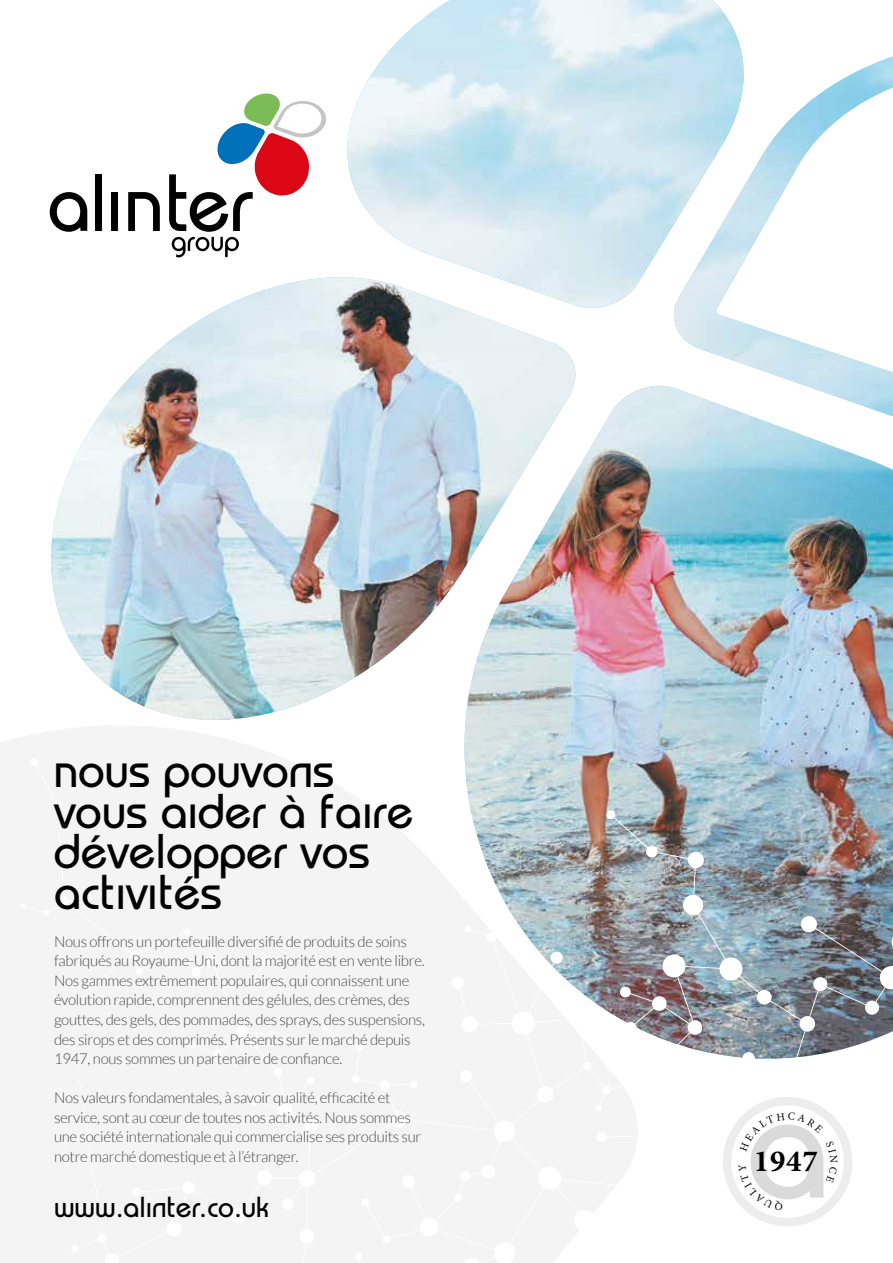
<style>
.page{position:relative;width:893px;height:1263px;background:#fff}
.page>*{position:absolute;margin:0;border:0;box-sizing:border-box;transform-origin:0 0}
.t1{font:48px/40.5px "Alinter";color:#000}
.t2{font:700 30.75px "Minion Pro";color:#000}
.t3{font:28.5px "Alinter";color:#000}
.t4{font:300 15px/19.5px "Lato";letter-spacing:-.02em;color:#4a4a49}
</style>
<div class="page">
<div style="left:0;top:731px;width:51px;height:532px;background:#f4f4f4"></div>
<img style="left:51px;top:0;width:842px;height:758px">
<svg style="left:50px;top:192px;width:37px;height:40px"></svg>
<div style="left:95px;top:175px;width:7px;height:56px;background:#000"></div>
<div style="left:111px;top:192px;width:7px;height:39px;background:#000"></div>
<svg style="left:128px;top:192px;width:32px;height:39px"></svg>
<svg style="left:169px;top:93px;width:157px;height:164px"></svg>
<svg style="left:20px;top:758px;width:873px;height:505px;fill:#f4f4f4"></svg>
<div style="left:723px;top:1097px;width:129px;height:129px;border:8px solid #ededed;border-radius:50%"></div>
<svg style="left:738px;top:1112px;width:99px;height:99px"></svg>
<h1 class="t1" style="left:54px;top:750px;width:361px">Nous pouvons vous aider à faire développer vos activités</h1>
<p class="t4" style="left:54px;top:932px;width:372px">Nous offrons un portefeuille diversifié de produits de soins fabriqués au Royaume-Uni, dont la majorité est en vente libre.<br>Nos gammes extrêmement populaires, qui connaissent une évolution rapide, comprennent des gélules, des crèmes, des gouttes, des gels, des pommades, des sprays, des suspensions, des sirops et des comprimés. Présents sur le marché depuis 1947, nous sommes un partenaire de confiance.</p>
<p class="t4" style="left:54px;top:1088px;width:369px">Nos valeurs fondamentales, à savoir qualité, efficacité et service, sont au cœur de toutes nos activités. Nous sommes une société internationale qui commercialise ses produits sur notre marché domestique et à l’étranger.</p>
<h3 class="t3" style="left:54px;top:1190px;width:216px">www.alinter.co.uk</h3>
<h2 class="t2" style="left:754px;top:1140px;width:66px">1947</h2>
</div>
